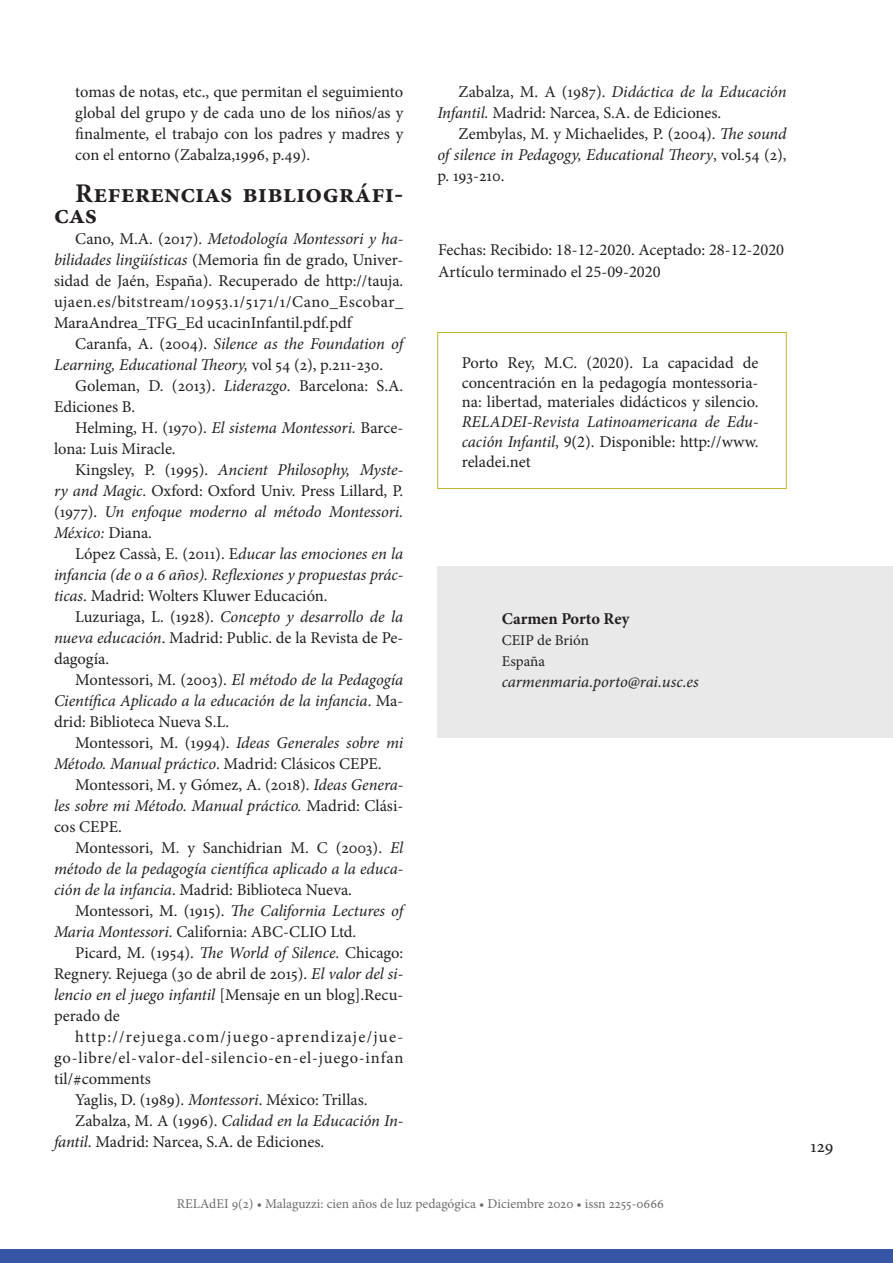
<style>
.page{position:relative;width:893px;height:1263px;background:#fff}
.page>*{position:absolute;margin:0;border:0;box-sizing:border-box;transform-origin:0 0}
.Stile_di_paragrafo_1{font:700 27px/21px "Minion Pro";color:#231f20}
.t1{font:18px "Minion Pro";color:#231f20}
.Stile_di_paragrafo_1-2{font:16.5px/21px "Minion Pro";color:#231f20;text-align:justify}
.Stile_di_paragrafo_1-3{font:italic 16.5px/21px "Minion Pro";letter-spacing:-.005em;color:#231f20;text-align:justify}
.Stile_di_paragrafo_1-4{font:700 16.5px "Minion Pro";color:#231f20}
.Stile_di_paragrafo_1-5{font:15px "Minion Pro";color:#231f20}
.t2{font:13.5px "Minion Pro";color:#6c6d70}
.s1{font-style:italic}
.s2{font-style:normal}
</style>
<div class="page">
<div style="left:437px;top:332px;width:350px;height:157px;border:1px solid #c1b72f"></div>
<div style="left:437px;top:566px;width:456px;height:172px;background:#e9e9e9"></div>
<div style="left:0;top:1249px;width:893px;height:14px;background:#3656a5"></div>
<p class="Stile_di_paragrafo_1-2" style="left:75px;top:81px;width:330px">tomas de notas, etc., que permitan el seguimiento global del grupo y de cada uno de los niños/as y finalmente, el trabajo con los padres y madres y con el entorno (Zabalza,1996, p.49).</p>
<p class="Stile_di_paragrafo_1" style="left:54px;top:183px;width:351px;text-indent:21px">Referencias bibliográfi&shy;cas</p>
<p class="Stile_di_paragrafo_1-2" style="left:54px;top:228px;width:351px;text-indent:21px">Cano, M.A. (2017). <span class="s1">Metodología Montessori y ha&shy;bilidades lingüísticas</span> (Memoria fin de grado, Univer&shy;sidad de Jaén, España). Recuperado de http://tauja. ujaen.es/bitstream/10953.1/5171/1/Cano_Escobar_ MaraAndrea_TFG_Ed ucacinInfantil.pdf.pdf</p>
<p class="Stile_di_paragrafo_1-3" style="left:54px;top:333px;width:351px;text-indent:21px"><span class="s2">Caranfa, A. (2004).</span> Silence as the Foundation of<br>Learning, Educational Theory, <span class="s2">vol 54 (2), p.211-230.</span></p>
<p class="Stile_di_paragrafo_1-2" style="left:54px;top:375px;width:351px;text-indent:21px">Goleman, D. (2013). <span class="s1">Liderazgo</span>. Barcelona: S.A.<br>Ediciones B.</p>
<p class="Stile_di_paragrafo_1-2" style="left:54px;top:417px;width:351px;text-indent:21px">Helming, H. (1970). <span class="s1">El sistema Montessori.</span> Barce&shy;lona: Luis Miracle.</p>
<p class="Stile_di_paragrafo_1-3" style="left:54px;top:459px;width:351px;text-indent:21px"><span class="s2">Kingsley, P. (1995).</span> Ancient Philosophy, Myste&shy;ry and Magic<span class="s2">. Oxford: Oxford Univ. Press Lillard, P. (1977).</span> Un enfoque moderno al método Montessori.<br>México: <span class="s2">Diana.</span></p>
<p class="Stile_di_paragrafo_1-3" style="left:54px;top:543px;width:351px;text-indent:21px"><span class="s2">López Cassà, E. (2011). E</span>ducar las emociones en la infancia (de 0 a 6 años). Reflexiones y propuestas prác&shy;ticas<span class="s2">. Madrid: Wolters Kluwer Educación.</span></p>
<p class="Stile_di_paragrafo_1-2" style="left:54px;top:606px;width:351px;text-indent:21px">Luzuriaga, L. (1928). <span class="s1">Concepto y desarrollo de la nueva educación</span>. Madrid: Public. de la Revista de Pe&shy;dagogía.</p>
<p class="Stile_di_paragrafo_1-3" style="left:54px;top:669px;width:351px;text-indent:21px"><span class="s2">Montessori, M. (2003).</span> El método de la Pedagogía Científica Aplicado a la educación de la infancia<span class="s2">. Ma&shy;drid: Biblioteca Nueva S.L.</span></p>
<p class="Stile_di_paragrafo_1-3" style="left:54px;top:732px;width:351px;text-indent:21px"><span class="s2">Montessori, M. (1994).</span> Ideas Generales sobre mi<br>Método. Manual práctico<span class="s2">. Madrid: Clásicos CEPE.</span></p>
<p class="Stile_di_paragrafo_1-2" style="left:54px;top:774px;width:351px;text-indent:21px">Montessori, M. y Gómez, A. (2018). <span class="s1">Ideas Genera&shy;les sobre mi Método. Manual práctico.</span> Madrid: Clási&shy;cos CEPE.</p>
<p class="Stile_di_paragrafo_1-3" style="left:54px;top:837px;width:351px;text-indent:21px"><span class="s2">Montessori, M. y Sanchidrian M. C (2003).</span> El método de la pedagogía científica aplicado a la educa&shy;ción de la infancia<span class="s2">. Madrid: Biblioteca Nueva.</span></p>
<p class="Stile_di_paragrafo_1-2" style="left:54px;top:900px;width:351px;text-indent:21px">Montessori, M. (1915). <span class="s1">The California Lectures of<br>Maria Montessori</span>. California: ABC-CLIO Ltd.</p>
<p class="Stile_di_paragrafo_1-2" style="left:54px;top:942px;width:351px;text-indent:21px">Picard, M. (1954). <span class="s1">The World of Silence.</span> Chicago:<br>Regnery. Rejuega (30 de abril de 2015). <span class="s1">El valor del si&shy;lencio en el juego infantil</span> [Mensaje en un blog].Recu&shy;perado de</p>
<p class="Stile_di_paragrafo_1-2" style="left:54px;top:1026px;width:351px;text-indent:21px">http://rejuega.com/juego-aprendizaje/jue&shy;go-libre/el-valor-del-silencio-en-el-juego-infan til/#comments</p>
<p class="Stile_di_paragrafo_1-2" style="left:75px;top:1089px;width:294px">Yaglis, D. (1989). <span class="s1">Montessori</span>. México: Trillas.</p>
<p class="Stile_di_paragrafo_1-2" style="left:54px;top:1110px;width:351px;text-indent:21px">Zabalza, M. A (1996). <span class="s1">Calidad en la Educación In&shy;fantil</span>. Madrid: Narcea, S.A. de Ediciones.</p>
<p class="Stile_di_paragrafo_1-2" style="left:437px;top:81px;width:351px;text-indent:21px">Zabalza, M. A (1987). <span class="s1">Didáctica de la Educación<br>Infantil.</span> Madrid: Narcea, S.A. de Ediciones.</p>
<p class="Stile_di_paragrafo_1-2" style="left:437px;top:123px;width:351px;text-indent:21px">Zembylas, M. y Michaelides, P. (2004). <span class="s1">The sound of silence in Pedagogy, Educational Theory</span>, vol.54 (2), p. 193-210.</p>
<p class="Stile_di_paragrafo_1-2" style="left:438px;top:239px;width:348px">Fechas: Recibido: 18-12-2020. Aceptado: 28-12-2020</p>
<p class="Stile_di_paragrafo_1-2" style="left:438px;top:261px;width:224px">Artículo terminado el 25-09-2020</p>
<p class="Stile_di_paragrafo_1-2" style="left:462px;top:353px;width:298px;line-height:19.8px">Porto Rey, M.C. (2020). La capacidad de concentración en la pedagogía montessoria&shy;na: libertad, materiales didácticos y silencio.<br><span class="s1">RELADEI-Revista Latinoamericana de Edu&shy;cación Infantil</span>, 9(2). Disponible: http://www. reladei.net</p>
<p class="Stile_di_paragrafo_1-4" style="left:502px;top:607px;width:130px">Carmen Porto Rey</p>
<p class="Stile_di_paragrafo_1-5" style="left:502px;top:630px;width:89px">CEIP de Brión</p>
<p class="Stile_di_paragrafo_1-5" style="left:502px;top:651px;width:45px">España</p>
<p class="Stile_di_paragrafo_1-3" style="left:502px;top:671px;width:198px">carmenmaria.porto@rai.usc.es</p>
<p class="t2" style="left:177px;top:1194px;width:489px">RELAdEI 9(2) • Malaguzzi: cien años de luz pedagógica • Diciembre 2020 • issn 2255-0666</p>
<p class="t1" style="left:811px;top:1134px;width:24px">129</p>
</div>
